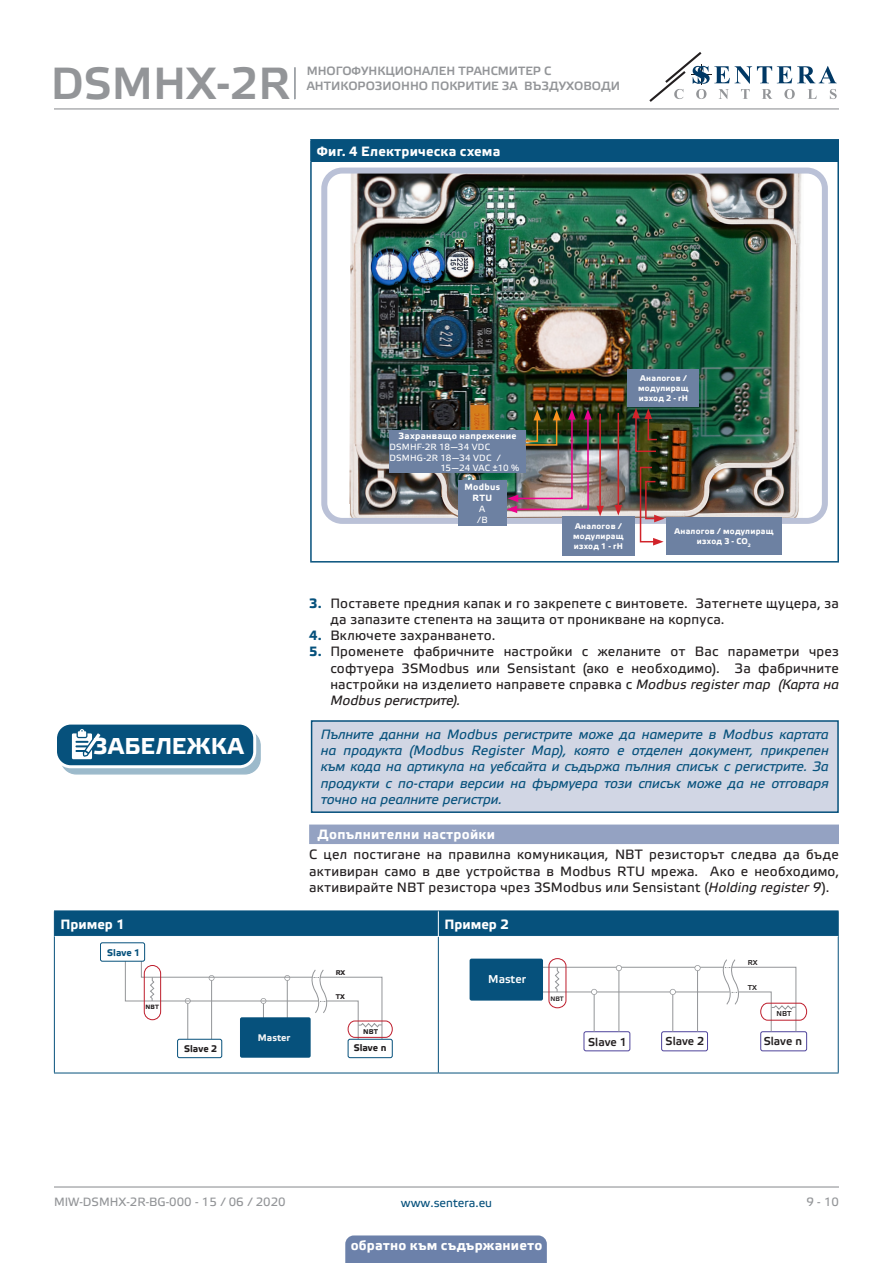
<style>
.page{position:relative;width:893px;height:1263px;background:#fff}
.page>*{position:absolute;margin:0;border:0;box-sizing:border-box;transform-origin:0 0}
.t1{font:45px "Etelka Medium Pro";color:#939598}
.t2{font:700 22.95px "Etelka Text Pro";letter-spacing:.02em;color:#fff}
.body{font:13.5px/16.2px "Etelka Text Pro";letter-spacing:.015em;color:#231f20;text-align:justify}
.attention{font:italic 13.5px/16.2px "Etelka Text Pro";letter-spacing:-.01em;color:#06517c;text-align:justify}
.table_text{font:700 13.5px "Etelka Text Pro";letter-spacing:.015em;color:#fff}
.Number-roman{font:700 13.5px "Etelka Text Pro";letter-spacing:.02em;color:#fff}
.head-table{font:700 13.5px "Etelka Text Pro";color:#fff}
.t3{font:12px/14.4px "Etelka Medium Pro";color:#939598}
.t4{font:12px "Etelka Text Pro";color:#939598}
.t5{font:12px "Etelka Text Pro";color:#06517c}
.t6{font:11.4px "Etelka Medium Pro";color:#231f20}
.t7{font:11.4px "Etelka Medium Pro";color:#fff}
.t8{font:700 9.6px "Etelka Text Pro";color:#231f20}
.t9{font:700 9.6px "Etelka Text Pro";color:#f2f3f4}
.t10{font:700 9.6px "Etelka Text Pro";color:#06517c}
.table_text-2{font:9px "Etelka Text Pro";letter-spacing:.015em;color:#fff}
.table_text-3{font:700 9px "Etelka Text Pro";letter-spacing:.025em;color:#fff}
.table_text-4{font:700 8.25px/9.9px "Etelka Text Pro";letter-spacing:.025em;color:#fff}
.t11{font:7.2px "Etelka Medium Pro";color:#231f20}
.t12{font:700 6.9px "Etelka Text Pro";color:#231f20}
.t13{font:6.45px "Etelka Medium Pro";color:#231f20}
.t14{font:700 6.15px "Etelka Text Pro";color:#231f20}
.s1{font-weight:700;color:#06517c}
.s2{font-style:italic}
</style>
<div class="page">
<hr style="left:54px;top:108px;width:785px;height:1px;background:#939598">
<hr style="left:54px;top:1186px;width:785px;height:1px;background:#939598">
<svg style="left:649px;top:52px;width:188px;height:50px"></svg>
<div style="left:345px;top:1235px;width:202px;height:28px;background:#6c81aa"></div>
<div style="left:311px;top:140px;width:527px;height:22px;background:#06517c"></div>
<hr style="left:310px;top:139px;width:529px;height:2px;background:#06517c">
<hr style="left:310px;top:141px;width:2px;height:21px;background:#06517c">
<hr style="left:837px;top:141px;width:2px;height:21px;background:#06517c">
<hr style="left:310px;top:162px;width:2px;height:399px;background:#06517c">
<hr style="left:837px;top:162px;width:2px;height:399px;background:#06517c">
<hr style="left:310px;top:561px;width:529px;height:1px;background:#06517c">
<img style="left:349px;top:175px;width:453px;height:342px">
<div style="left:321px;top:168px;width:507px;height:356px;border:6px solid #bac1d7;border-radius:18px"></div>
<div style="left:562px;top:516px;width:73px;height:40px;background:#6d81a2"></div>
<div style="left:628px;top:369px;width:71px;height:38px;background:#6d81a2"></div>
<div style="left:666px;top:517px;width:116px;height:38px;background:#6d81a2"></div>
<div style="left:458px;top:480px;width:48px;height:46px;background:#6d81a2"></div>
<div style="left:389px;top:430px;width:137px;height:43px;background:#6d81a2"></div>
<svg style="left:639px;top:466px;width:26px;height:79px"></svg>
<img style="left:507px;top:409px;width:97px;height:107px">
<hr style="left:618px;top:413px;width:1px;height:94px;background:#d1232a">
<svg style="left:614px;top:505px;width:8px;height:10px"></svg>
<svg style="left:632px;top:408px;width:26px;height:45px"></svg>
<div style="left:309px;top:824px;width:530px;height:20px;background:#94a2c2"></div>
<div style="left:312px;top:721px;width:526px;height:91px;background:#d1d6e4"></div>
<div style="left:311px;top:720px;width:528px;height:93px;border:2px solid #06517c"></div>
<svg style="left:61px;top:730px;width:199px;height:44px"></svg>
<div style="left:60px;top:730px;width:201px;height:44px;border:1px solid #06517c;border-radius:15px"></div>
<div style="left:56px;top:723px;width:199px;height:44px;background:#06517c;border-radius:15px"></div>
<div style="left:54px;top:721px;width:202px;height:47px;border:3px solid #fff;border-radius:15px"></div>
<svg style="left:72px;top:729px;width:34px;height:38px"></svg>
<hr style="left:54px;top:910px;width:384px;height:1px;background:#06517c">
<hr style="left:438px;top:910px;width:401px;height:1px;background:#06517c">
<hr style="left:54px;top:936px;width:1px;height:137px;background:#06517c">
<hr style="left:438px;top:937px;width:1px;height:136px;background:#06517c">
<hr style="left:838px;top:936px;width:1px;height:137px;background:#06517c">
<hr style="left:54px;top:1073px;width:384px;height:1px;background:#06517c">
<hr style="left:438px;top:1073px;width:401px;height:1px;background:#06517c">
<div style="left:54px;top:911px;width:785px;height:25px;background:#06517c"></div>
<div style="left:177px;top:1039px;width:45px;height:19px;border:1px solid #06517c;border-radius:2px"></div>
<div style="left:348px;top:1039px;width:45px;height:19px;border:1px solid #06517c;border-radius:2px"></div>
<div style="left:240px;top:1017px;width:71px;height:41px;background:#06517c;border-radius:2px"></div>
<svg style="left:125px;top:947px;width:268px;height:95px"></svg>
<div style="left:100px;top:943px;width:45px;height:18px;background:#fff;border-radius:2px"></div>
<div style="left:100px;top:942px;width:45px;height:19px;border:1px solid #06517c;border-radius:2px"></div>
<div style="left:661px;top:1031px;width:47px;height:20px;border:1px solid #4e439b;border-radius:2px"></div>
<hr style="left:529px;top:991px;width:201px;height:1px;background:#939598">
<hr style="left:536px;top:967px;width:188px;height:1px;background:#939598">
<div style="left:584px;top:1031px;width:46px;height:20px;border:1px solid #4e439b;border-radius:2px"></div>
<div style="left:760px;top:1031px;width:47px;height:20px;border:1px solid #4e439b;border-radius:2px"></div>
<div style="left:470px;top:958px;width:73px;height:42px;background:#06517c;border-radius:2px"></div>
<svg style="left:548px;top:958px;width:259px;height:74px"></svg>
<hr style="left:294px;top:67px;width:2px;height:32px;background:#939598">
<h1 class="t1" style="left:51px;top:59px;width:241px">DSMHX-2R</h1>
<p class="t3" style="left:307px;top:65px;width:315px">МНОГОФУНКЦИОНАЛЕН ТРАНСМИТЕР С<br>АНТИКОРОЗИОННО ПОКРИТИЕ ЗА ВЪЗДУХОВОДИ</p>
<p class="table_text" style="left:317px;top:143px;width:185px">Фиг. 4 Електрическа схема</p>
<p class="t2" style="left:93px;top:734px;width:152px">ЗАБЕЛЕЖКА</p>
<p class="table_text-3" style="left:399px;top:431px;width:119px">Захранващо напрежение</p>
<p class="table_text-2" style="left:389px;top:442px;width:102px">DSMHF-2R 18—34 VDC</p>
<p class="table_text-2" style="left:389px;top:453px;width:112px">DSMHG-2R 18—34 VDC /</p>
<p class="table_text-2" style="left:441px;top:463px;width:80px">15—24 VAC ±10 %</p>
<p class="table_text-3" style="left:465px;top:482px;width:37px">Modbus</p>
<p class="table_text-3" style="left:473px;top:493px;width:21px">RTU</p>
<p class="table_text-2" style="left:479px;top:504px;width:8px">A</p>
<p class="table_text-2" style="left:477px;top:515px;width:12px">/B</p>
<p class="table_text-4" style="left:638px;top:374px;width:52px">Aналогов / модулиращ изход 2 - rH</p>
<p class="table_text-4" style="left:573px;top:522px;width:52px">Aналогов / модулиращ изход 1 - rH</p>
<p class="table_text-4" style="left:674px;top:527px;width:101px;text-align:center">Aналогов / модулиращ изход 3 - CO<sub>2</sub></p>
<p class="body" style="left:330px;top:596px;width:510px;text-indent:-21px"><span class="s1">3.</span> Поставете предния капак и го закрепете с винтовете. Затегнете щуцера, за да запазите степента на защита от проникване на корпуса.</p>
<p class="body" style="left:309px;top:628px;width:188px"><span class="s1">4.</span> Включете захранването.</p>
<p class="body" style="left:330px;top:644px;width:510px;text-indent:-21px"><span class="s1">5.</span> Променете фабричните настройки с желаните от Вас параметри чрез софтуера 3SModbus или Sensistant (ако е необходимо). За фабричните настройки на изделието направете справка с <span class="s2">Modbus register map (Карта на Modbus регистрите).</span></p>
<p class="attention" style="left:321px;top:727px;width:509px">Пълните данни на Modbus регистрите може да намерите в Modbus картата на продукта (Modbus Register Map), която е отделен документ, прикрепен към кода на артикула на уебсайта и съдържа пълния списък с регистрите. За продукти с по-стари версии на фърмуера този списък може да не отговаря точно на реалните регистри.</p>
<p class="Number-roman" style="left:318px;top:827px;width:179px">Допълнителни настройки</p>
<p class="body" style="left:309px;top:847px;width:531px">С цел постигане на правилна комуникация, NBT резисторът следва да бъде активиран само в две устройства в Modbus RTU мрежа. Ако е необходимо, активирайте NBT резистора чрез 3SModbus или Sensistant (<span class="s2">Holding register 9</span>).</p>
<p class="head-table" style="left:60px;top:916px;width:66px">Пример 1</p>
<p class="head-table" style="left:444px;top:916px;width:66px">Пример 2</p>
<p class="t12" style="left:336px;top:969px;width:11px">RX</p>
<p class="t12" style="left:336px;top:993px;width:11px">ТX</p>
<p class="t12" style="left:363px;top:1027px;width:16px">NBT</p>
<p class="t10" style="left:107px;top:947px;width:35px">Slave 1</p>
<p class="t7" style="left:488px;top:973px;width:39px">Master</p>
<p class="t14" style="left:146px;top:1004px;width:15px">NBT</p>
<p class="t9" style="left:258px;top:1032px;width:34px">Master</p>
<p class="t8" style="left:184px;top:1043px;width:35px">Slave 2</p>
<p class="t8" style="left:354px;top:1043px;width:34px">Slave n</p>
<p class="t13" style="left:550px;top:995px;width:15px">NBT</p>
<p class="t6" style="left:588px;top:1035px;width:40px">Slave 1</p>
<p class="t6" style="left:666px;top:1035px;width:40px">Slave 2</p>
<p class="t11" style="left:748px;top:958px;width:11px">RX</p>
<p class="t11" style="left:748px;top:983px;width:11px">ТX</p>
<p class="t11" style="left:776px;top:1010px;width:16px">NBT</p>
<p class="t6" style="left:764px;top:1035px;width:40px">Slave n</p>
<p class="t4" style="left:54px;top:1195px;width:233px">MIW-DSMHX-2R-BG-000 - 15 / 06 / 2020</p>
<p class="t5" style="left:401px;top:1196px;width:93px">www.sentera.eu</p>
<p class="t4" style="left:806px;top:1195px;width:34px">9 - 10</p>
<p class="table_text" style="left:351px;top:1238px;width:193px">обратно към съдържанието</p>
</div>
